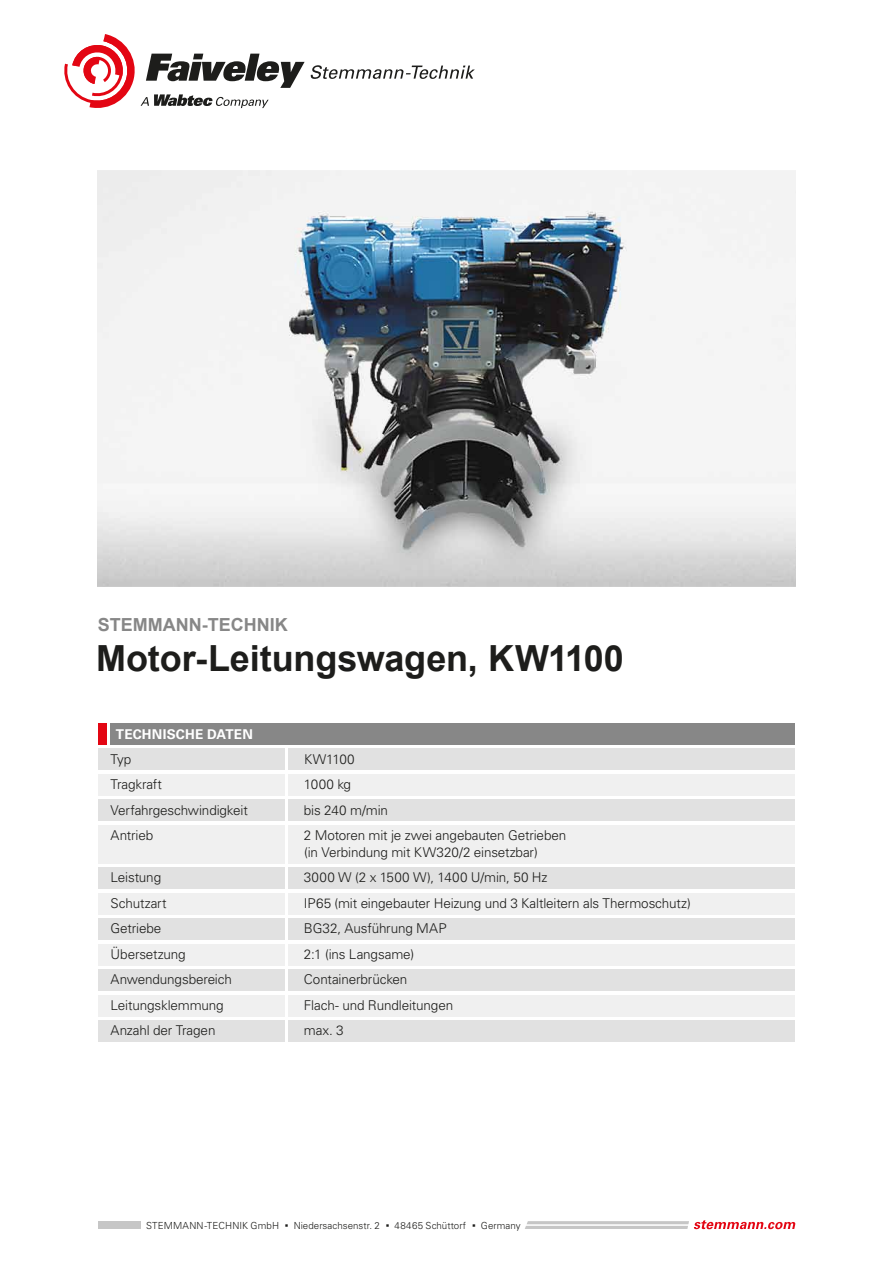
<style>
.page{position:relative;width:893px;height:1263px;background:#fff}
.page>*{position:absolute;margin:0;border:0;box-sizing:border-box;transform-origin:0 0}
.t1{font:700 36px "Arial";letter-spacing:-.005em;color:#1d1d1b}
.t2{font:700 18px "Arial";color:#878787}
.t3{font:300 13.5px/16.5px "Univers LT Pro 45";letter-spacing:-.01em;color:#1d1d1b}
.t4{font:300 13.5px "Univers LT Pro 45";letter-spacing:.015em;color:#1d1d1b}
.t5{font:700 13.5px "Univers LT Pro 65";letter-spacing:.015em;color:#fff}
.t6{font:300 9.75px "Univers LT Pro 45";letter-spacing:.005em;color:#1d1d1b}
.s1{font-family:"Arial";font-weight:400;font-size:10.5px}
</style>
<div class="page">
<div style="left:111px;top:723px;width:684px;height:21px;background:#878787"></div>
<div style="left:98px;top:723px;width:8px;height:21px;background:#e30613"></div>
<div style="left:98px;top:748px;width:186px;height:22px;background:#e1e1e1"></div>
<div style="left:288px;top:748px;width:507px;height:22px;background:#e1e1e1"></div>
<div style="left:98px;top:774px;width:186px;height:21px;background:#f0f0f0"></div>
<div style="left:288px;top:774px;width:507px;height:21px;background:#f0f0f0"></div>
<div style="left:98px;top:799px;width:186px;height:22px;background:#e1e1e1"></div>
<div style="left:288px;top:799px;width:507px;height:22px;background:#e1e1e1"></div>
<div style="left:98px;top:825px;width:186px;height:38px;background:#f0f0f0"></div>
<div style="left:288px;top:825px;width:507px;height:38px;background:#f0f0f0"></div>
<div style="left:98px;top:867px;width:186px;height:22px;background:#e1e1e1"></div>
<div style="left:288px;top:867px;width:507px;height:22px;background:#e1e1e1"></div>
<div style="left:98px;top:893px;width:186px;height:21px;background:#f0f0f0"></div>
<div style="left:288px;top:893px;width:507px;height:21px;background:#f0f0f0"></div>
<div style="left:98px;top:918px;width:186px;height:22px;background:#e1e1e1"></div>
<div style="left:288px;top:918px;width:507px;height:22px;background:#e1e1e1"></div>
<div style="left:98px;top:944px;width:186px;height:21px;background:#f0f0f0"></div>
<div style="left:288px;top:944px;width:507px;height:21px;background:#f0f0f0"></div>
<div style="left:98px;top:969px;width:186px;height:22px;background:#e1e1e1"></div>
<div style="left:288px;top:969px;width:507px;height:22px;background:#e1e1e1"></div>
<div style="left:98px;top:995px;width:186px;height:21px;background:#f0f0f0"></div>
<div style="left:288px;top:995px;width:507px;height:21px;background:#f0f0f0"></div>
<div style="left:98px;top:1021px;width:186px;height:21px;background:#e1e1e1"></div>
<div style="left:288px;top:1021px;width:507px;height:21px;background:#e1e1e1"></div>
<hr style="left:98px;top:1221px;width:43px;height:3px;background:#c6c6c6">
<svg style="left:525px;top:1220px;width:270px;height:9px"></svg>
<hr style="left:98px;top:1226px;width:43px;height:3px;background:#c6c6c6">
<svg style="left:64px;top:34px;width:411px;height:75px"></svg>
<img style="left:98px;top:170px;width:697px;height:417px">
<h2 class="t2" style="left:98px;top:613px;width:191px">STEMMANN-TECHNIK</h2>
<h1 class="t1" style="left:96px;top:634px;width:529px">Motor-Leitungswagen, KW1100</h1>
<p class="t5" style="left:116px;top:724px;width:138px">TECHNISCHE DATEN</p>
<p class="t3" style="left:111px;top:750px;width:22px">Typ</p>
<p class="t3" style="left:304px;top:750px;width:52px">KW1100</p>
<p class="t3" style="left:111px;top:776px;width:53px">Tragkraft</p>
<p class="t3" style="left:304px;top:776px;width:49px">1000 kg</p>
<p class="t3" style="left:111px;top:801px;width:139px">Verfahrgeschwindigkeit</p>
<p class="t3" style="left:304px;top:801px;width:86px">bis 240 m/min</p>
<p class="t3" style="left:111px;top:827px;width:44px">Antrieb</p>
<p class="t3" style="left:304px;top:827px;width:264px">2 Motoren mit je zwei angebauten Getrieben (in Verbindung mit KW320/2 einsetzbar)</p>
<p class="t3" style="left:111px;top:869px;width:52px">Leistung</p>
<p class="t4" style="left:304px;top:868px;width:245px">3000 W (2 x 1500 W), 1400 U/min, 50 Hz</p>
<p class="t3" style="left:111px;top:894px;width:57px">Schutzart</p>
<p class="t3" style="left:304px;top:894px;width:388px">IP65 (mit eingebauter Heizung und 3 Kaltleitern als Thermoschutz)</p>
<p class="t3" style="left:111px;top:920px;width:52px">Getriebe</p>
<p class="t3" style="left:304px;top:920px;width:144px">BG32, Ausführung MAP</p>
<p class="t3" style="left:111px;top:945px;width:77px">Übersetzung</p>
<p class="t3" style="left:304px;top:945px;width:112px">2:1 (ins Langsame)</p>
<p class="t3" style="left:111px;top:971px;width:123px">Anwendungsbereich</p>
<p class="t3" style="left:304px;top:971px;width:105px">Containerbrücken</p>
<p class="t3" style="left:111px;top:996px;width:115px">Leitungsklemmung</p>
<p class="t3" style="left:304px;top:996px;width:151px">Flach- und Rundleitungen</p>
<p class="t3" style="left:111px;top:1022px;width:106px">Anzahl der Tragen</p>
<p class="t3" style="left:304px;top:1022px;width:41px">max. 3</p>
<p class="t6" style="left:146px;top:1219px;width:376px">STEMMANN-TECHNIK GmbH <span class="s1">▪</span> Niedersachsenstr. 2 <span class="s1">▪</span> 48465 Schüttorf <span class="s1">▪</span> Germany</p>
</div>
